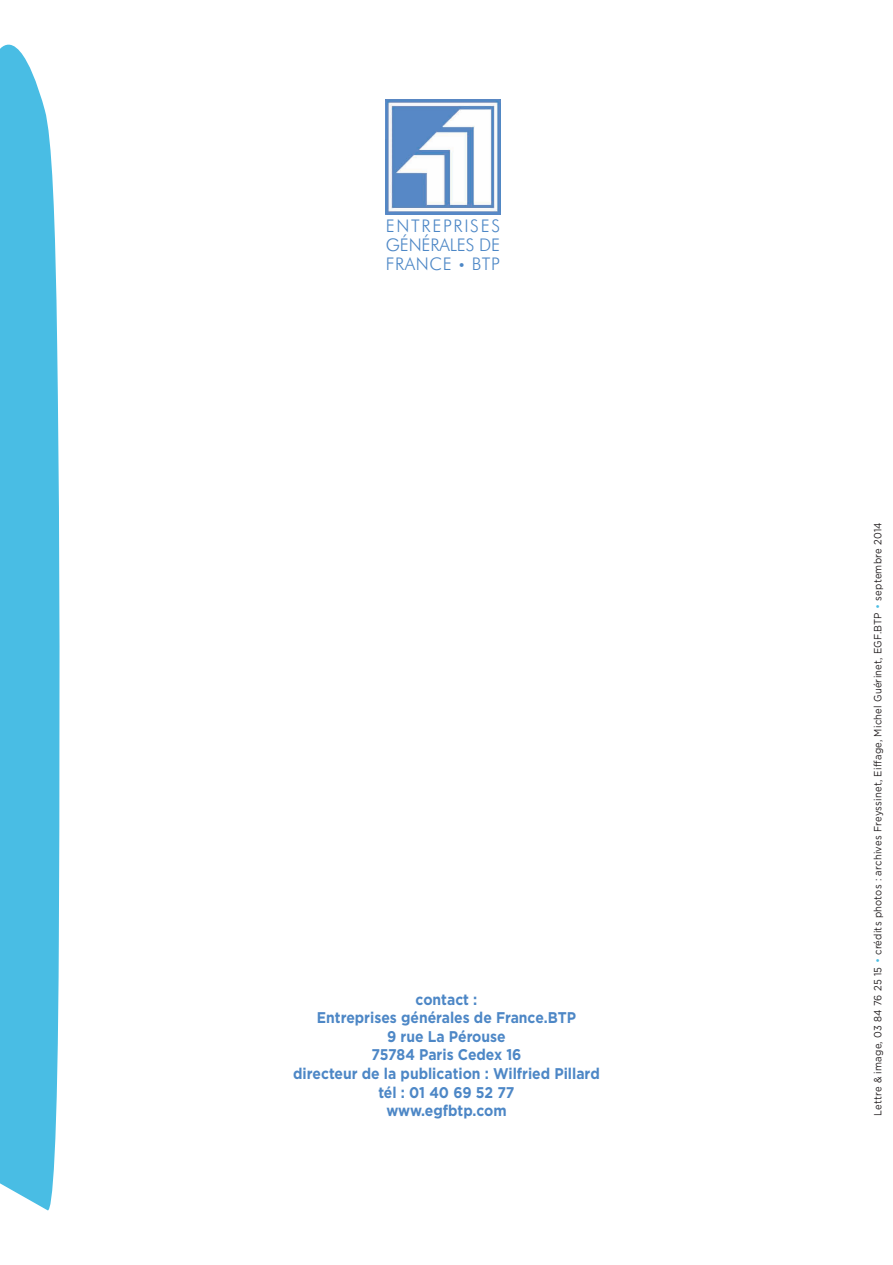
<style>
.page{position:relative;width:893px;height:1265px;background:#fff}
.page>*{position:absolute;margin:0;border:0;box-sizing:border-box;transform-origin:0 0}
.t1{font:300 17.5px/18.9px "Futura BT";letter-spacing:.035em;color:#4d87c6;text-align:justify}
.t2{font:700 15.58px/18.6px "Gotham";color:#4d87c6;text-align:center;scale:.9 1}
.t3{font:10.5px "Gotham";letter-spacing:.025em;color:#231f20;scale:.9 1}
.s1{font-size:13.47px}
.s2{color:#49bde4}
</style>
<div class="page">
<img style="left:386px;top:99px;width:114px;height:115px">
<svg style="left:0;top:44px;width:60px;height:1166px;background:#57c2e6"></svg>
<p class="t1" style="left:386px;top:216px;width:116px">ENTREPRISES GÉNÉRALES DE FRANCE <span class="s1">•</span> BTP</p>
<p class="t2" style="left:293px;top:990px;width:342px">contact :<br>Entreprises générales de France.BTP<br>9 rue La Pérouse<br>75784 Paris Cedex 16<br>directeur de la publication : Wilfried Pillard tél : 01 40 69 52 77<br>www.egfbtp.com</p>
<p class="t3" style="left:871px;top:1116px;width:661px;rotate:-90deg">Lettre &amp; image, 03 84 76 25 15 <span class="s2">•</span> crédits photos : archives Freyssinet, Eiffage, Michel Guérinet, EGF.BTP <span class="s2">•</span> septembre 2014</p>
</div>
